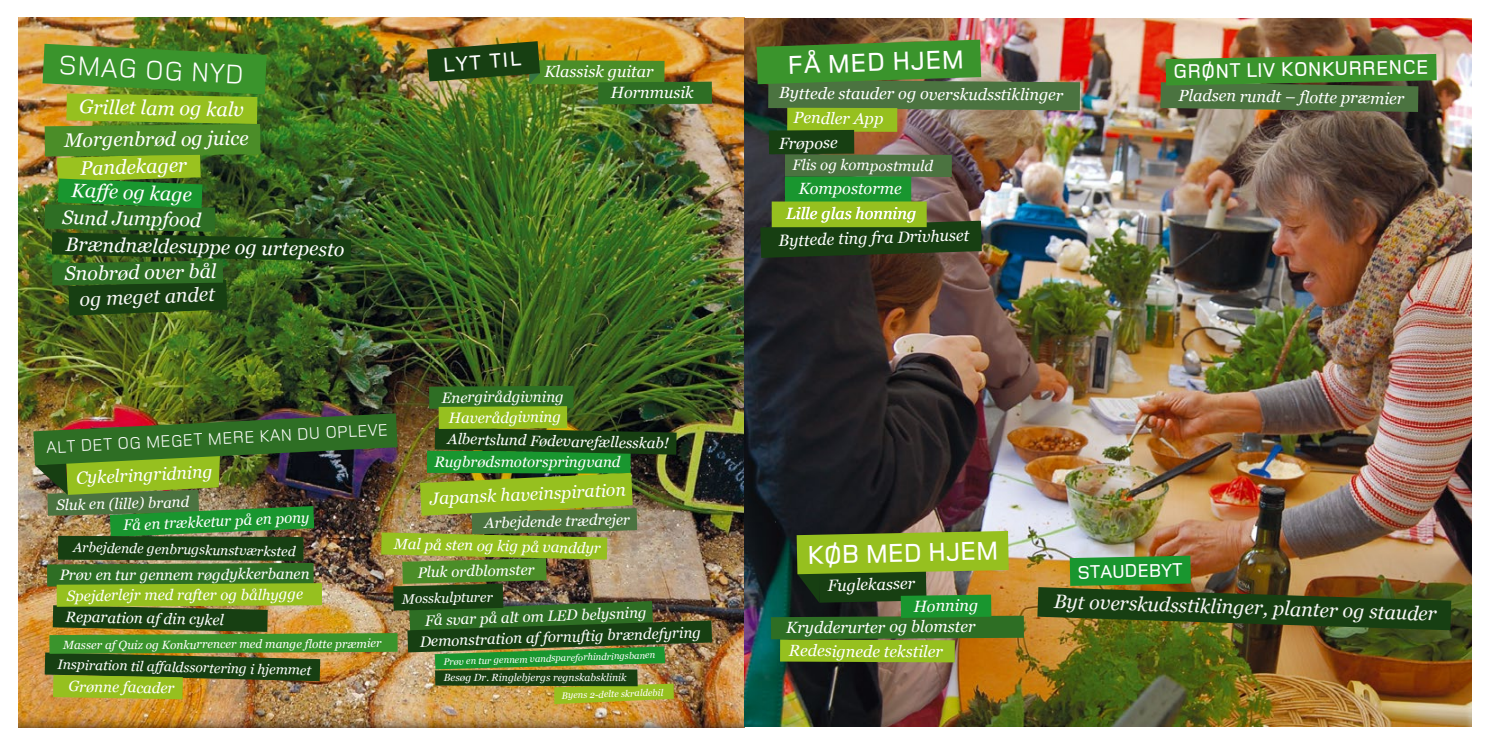
<style>
.page{position:relative;width:1489px;height:745px;background:#fff}
.page>*{position:absolute;margin:0;border:0;box-sizing:border-box;transform-origin:0 0}
.t1{font:27.88px "Foundry Monoline";color:#fff}
.t2{font:500 26.75px "Foundry Monoline";color:#fff}
.t3{font:500 21.25px "Foundry Monoline";color:#fff}
.t4{font:500 20.5px "Foundry Monoline";color:#fff}
.t5{font:italic 19.62px/26.8px "Georgia";color:#fff}
.t6{font:italic 19.62px "Georgia";color:#f6f6f5}
.t7{font:500 19.12px "Foundry Monoline";color:#fff}
.t8{font:italic 17.5px "Georgia";color:#fff}
.t9{font:17.25px "Foundry Monoline";color:#fff}
.t10{font:italic 16.25px/20.8px "Georgia";color:#fff}
.t11{font:italic 15px/20.2px "Georgia";color:#fff;text-align:center}
.t12{font:italic 13.75px "Georgia";color:#fff}
.t13{font:italic 11.88px "Georgia";letter-spacing:-.01em;color:#fff}
.t14{font:italic 10.38px "Georgia";color:#fff}
.t15{font:italic 9.5px "Georgia";color:#fff}
</style>
<div class="page">
<img style="left:19px;top:17px;width:1451px;height:709px">
<div style="left:787px;top:108px;width:110px;height:24px;background:#96c01f"></div>
<div style="left:785px;top:176px;width:126px;height:26px;background:#19962f"></div>
<svg style="left:760px;top:220px;width:221px;height:38px;background:#1f3e16"></svg>
<div style="left:771px;top:201px;width:155px;height:26px;background:#96c01f"></div>
<svg style="left:768px;top:130px;width:183px;height:47px;background:#50603b"></svg>
<img style="left:756px;top:40px;width:323px;height:70px">
<svg style="left:1160px;top:54px;width:276px;height:58px;background:#4a7c37"></svg>
<img style="left:33px;top:385px;width:679px;height:318px">
<img style="left:427px;top:41px;width:285px;height:63px">
<img style="left:1037px;top:555px;width:414px;height:75px">
<img style="left:43px;top:44px;width:308px;height:271px">
<svg style="left:771px;top:530px;width:252px;height:132px;background:#648327"></svg>
<h1 class="t1" style="left:60px;top:50px;width:187px;rotate:3deg">SMAG OG NYD</h1>
<h3 class="t5" style="left:80px;top:92px;width:166px;rotate:1deg">Grillet lam og kalv</h3>
<h3 class="t5" style="left:64px;top:126px;width:186px;rotate:-1deg">Morgenbrød og juice</h3>
<h3 class="t5" style="left:80px;top:154px;width:108px;rotate:-2deg">Pandekager</h3>
<h3 class="t5" style="left:72px;top:176px;width:122px;rotate:2deg">Kaffe og kage</h3>
<h3 class="t5" style="left:63px;top:203px;width:284px;rotate:1deg">Sund Jumpfood<br>Brændnældesuppe og urtepesto</h3>
<h3 class="t5" style="left:64px;top:259px;width:153px;rotate:-1deg">Snobrød over bål</h3>
<h3 class="t6" style="left:79px;top:284px;width:137px;rotate:-2deg">og meget andet</h3>
<p class="t9" style="left:46px;top:437px;width:344px;rotate:-3deg">ALT DET OG MEGET MERE KAN DU OPLEVE</p>
<h3 class="t3" style="left:442px;top:52px;width:79px;rotate:-4deg">LYT TIL</h3>
<p class="t10" style="left:611px;top:61px;width:84px;text-indent:-66px">Klassisk guitar<br>Hornmusik</p>
<p class="t11" style="left:442px;top:386px;width:123px">Energirådgivning<br>Haverådgivning</p>
<p class="t11" style="left:448px;top:428px;width:222px;rotate:1deg">Albertslund Fødevarefællesskab!</p>
<p class="t8" style="left:75px;top:465px;width:138px;rotate:-3deg">Cykelringridning</p>
<p class="t11" style="left:56px;top:493px;width:134px;rotate:-1deg">Sluk en (lille) brand</p>
<p class="t11" style="left:123px;top:513px;width:188px;rotate:-2deg">Få en trækketur på en pony</p>
<p class="t12" style="left:73px;top:537px;width:224px;rotate:1deg">Arbejdende genbrugskunstværksted</p>
<p class="t11" style="left:60px;top:563px;width:251px">Prøv en tur gennem røgdykkerbanen<br>Spejderlejr med rafter og bålhygge</p>
<p class="t11" style="left:66px;top:605px;width:160px;rotate:1deg">Reparation af din cykel</p>
<p class="t13" style="left:63px;top:635px;width:320px">Masser af Quiz og Konkurrencer med mange flotte præmier</p>
<p class="t12" style="left:58px;top:654px;width:255px;rotate:1deg">Inspiration til affaldssortering i hjemmet</p>
<p class="t11" style="left:69px;top:675px;width:108px;rotate:1deg">Grønne facader</p>
<p class="t11" style="left:434px;top:451px;width:188px">Rugbrødsmotorspringvand</p>
<p class="t8" style="left:429px;top:486px;width:197px;rotate:-3deg">Japansk haveinspiration</p>
<p class="t11" style="left:484px;top:511px;width:147px;rotate:-1deg">Arbejdende trædrejer</p>
<p class="t11" style="left:417px;top:561px;width:118px;rotate:-1deg">Pluk ordblomster</p>
<p class="t11" style="left:394px;top:533px;width:208px;rotate:1deg">Mal på sten og kig på vanddyr</p>
<p class="t12" style="left:402px;top:588px;width:92px;rotate:-1deg">Mosskulpturer</p>
<p class="t11" style="left:424px;top:609px;width:223px;rotate:-2deg">Få svar på alt om LED belysning</p>
<p class="t11" style="left:419px;top:630px;width:283px;rotate:-2deg">Demonstration af fornuftig brændefyring</p>
<p class="t15" style="left:443px;top:654px;width:213px;rotate:-2deg">Prøv en tur gennem vandspareforhindringsbanen</p>
<p class="t15" style="left:561px;top:688px;width:103px;rotate:-2deg">Byens 2-delte skraldebil</p>
<p class="t14" style="left:444px;top:669px;width:184px">Besøg Dr. Ringlebjergs regnskabsklinik</p>
<h2 class="t2" style="left:787px;top:50px;width:178px;rotate:-2deg">FÅ MED HJEM</h2>
<h3 class="t4" style="left:1173px;top:60px;width:256px;rotate:-1deg">GRØNT LIV KONKURRENCE</h3>
<p class="t10" style="left:779px;top:83px;width:286px">Byttede stauder og overskudsstiklinger</p>
<p class="t10" style="left:1178px;top:84px;width:227px;rotate:1deg">Pladsen rundt – flotte præmier</p>
<p class="t10" style="left:793px;top:107px;width:91px">Pendler App</p>
<p class="t10" style="left:778px;top:132px;width:60px;rotate:-1deg">Frøpose</p>
<p class="t11" style="left:792px;top:154px;width:142px">Flis og kompostmuld</p>
<p class="t10" style="left:798px;top:177px;width:105px">Kompostorme</p>
<p class="t10" style="left:778px;top:230px;width:192px;rotate:-2deg">Byttede ting fra Drivhuset</p>
<p class="t10" style="left:786px;top:202px;width:132px">Lille glas honning</p>
<h2 class="t2" style="left:807px;top:539px;width:192px;rotate:-1deg">KØB MED HJEM</h2>
<p class="t10" style="left:827px;top:573px;width:89px;rotate:-1deg">Fuglekasser</p>
<p class="t10" style="left:786px;top:615px;width:191px">Krydderurter og blomster</p>
<p class="t10" style="left:913px;top:594px;width:66px;rotate:-1deg">Honning</p>
<p class="t10" style="left:788px;top:639px;width:156px">Redesignede tekstiler</p>
<p class="t7" style="left:1077px;top:561px;width:106px;rotate:-1deg">STAUDEBYT</p>
<h3 class="t6" style="left:1054px;top:586px;width:384px;rotate:2deg">Byt overskudsstiklinger, planter og stauder</h3>
</div>
